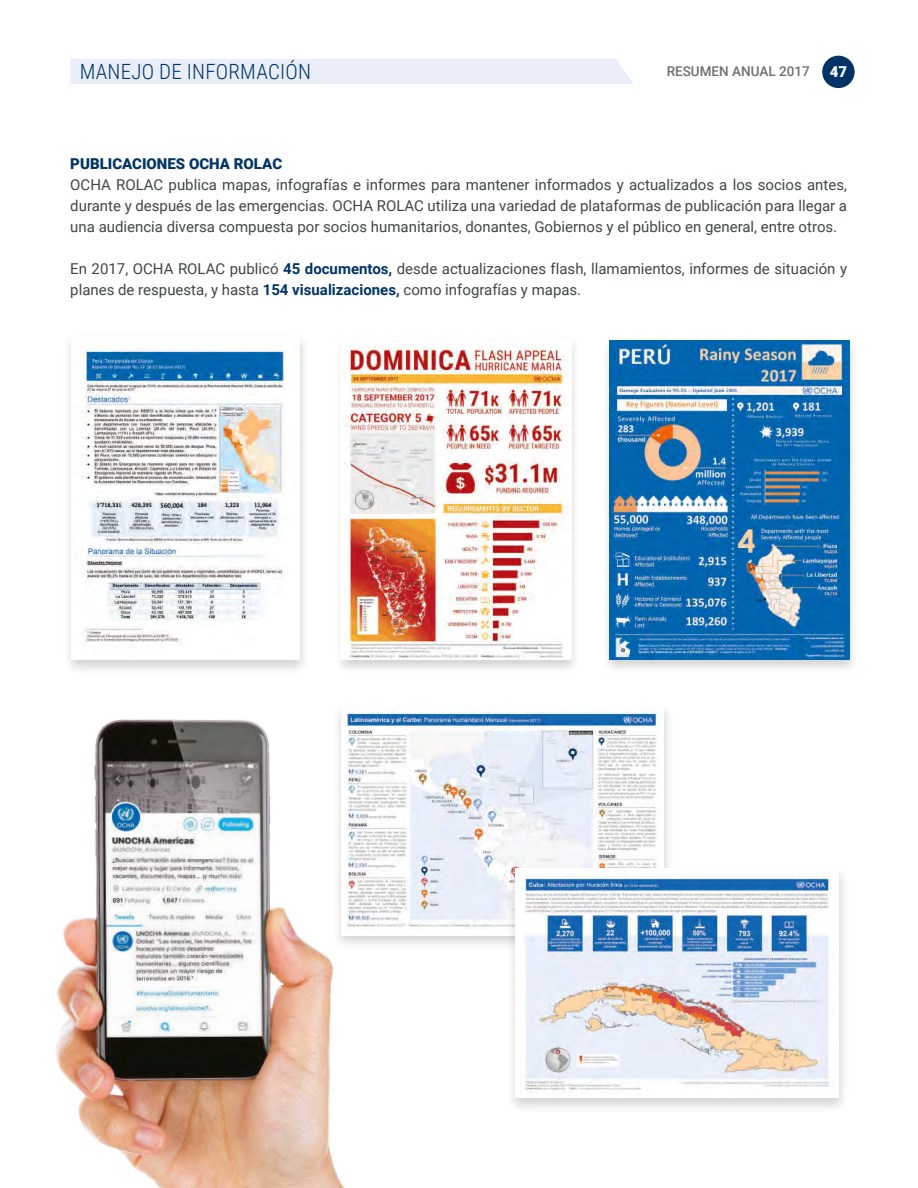
<style>
.page{position:relative;width:918px;height:1188px;background:#fff}
.page>*{position:absolute;margin:0;border:0;box-sizing:border-box;transform-origin:0 0}
.t1{font:300 21px "Roboto Condensed";letter-spacing:.01em;color:#003466}
.t2{font:15px/21px "Roboto";color:#3f4648;text-align:justify}
.t3{font:900 15px "Roboto";color:#003466}
.t4{font:900 15px "Roboto";color:#fff}
.t5{font:500 13.5px "Roboto";color:#706f6f}
.s1{font-weight:700;color:#003466}
</style>
<div class="page">
<div style="left:70px;top:59px;width:563px;height:25px;background:#e9eef9"></div>
<div style="left:822px;top:56px;width:33px;height:32px;background:#003466;border-radius:50%"></div>
<img style="left:71px;top:336px;width:229px;height:279px">
<img style="left:341px;top:339px;width:230px;height:320px">
<img style="left:607px;top:340px;width:246px;height:329px">
<img style="left:610px;top:341px;width:239px;height:318px">
<img style="left:458px;top:704px;width:205px;height:225px">
<img style="left:503px;top:862px;width:340px;height:246px">
<img style="left:515px;top:869px;width:323px;height:228px">
<img style="left:56px;top:615px;width:402px;height:573px">
<h1 class="t1" style="left:80px;top:57px;width:233px">MANEJO DE INFORMACIÓN</h1>
<p class="t5" style="left:667px;top:62px;width:144px">RESUMEN ANUAL 2017</p>
<p class="t4" style="left:830px;top:61px;width:19px">47</p>
<p class="t3" style="left:70px;top:153px;width:213px">PUBLICACIONES OCHA ROLAC</p>
<p class="t2" style="left:70px;top:173px;width:778px">OCHA ROLAC publica mapas, infografías e informes para mantener informados y actualizados a los socios antes, durante y después de las emergencias. OCHA ROLAC utiliza una variedad de plataformas de publicación para llegar a una audiencia diversa compuesta por socios humanitarios, donantes, Gobiernos y el público en general, entre otros.</p>
<p class="t2" style="left:70px;top:257px;width:778px">En 2017, OCHA ROLAC publicó <span class="s1">45 documentos,</span> desde actualizaciones flash, llamamientos, informes de situación y planes de respuesta, y hasta <span class="s1">154 visualizaciones,</span> como infografías y mapas.</p>
</div>
